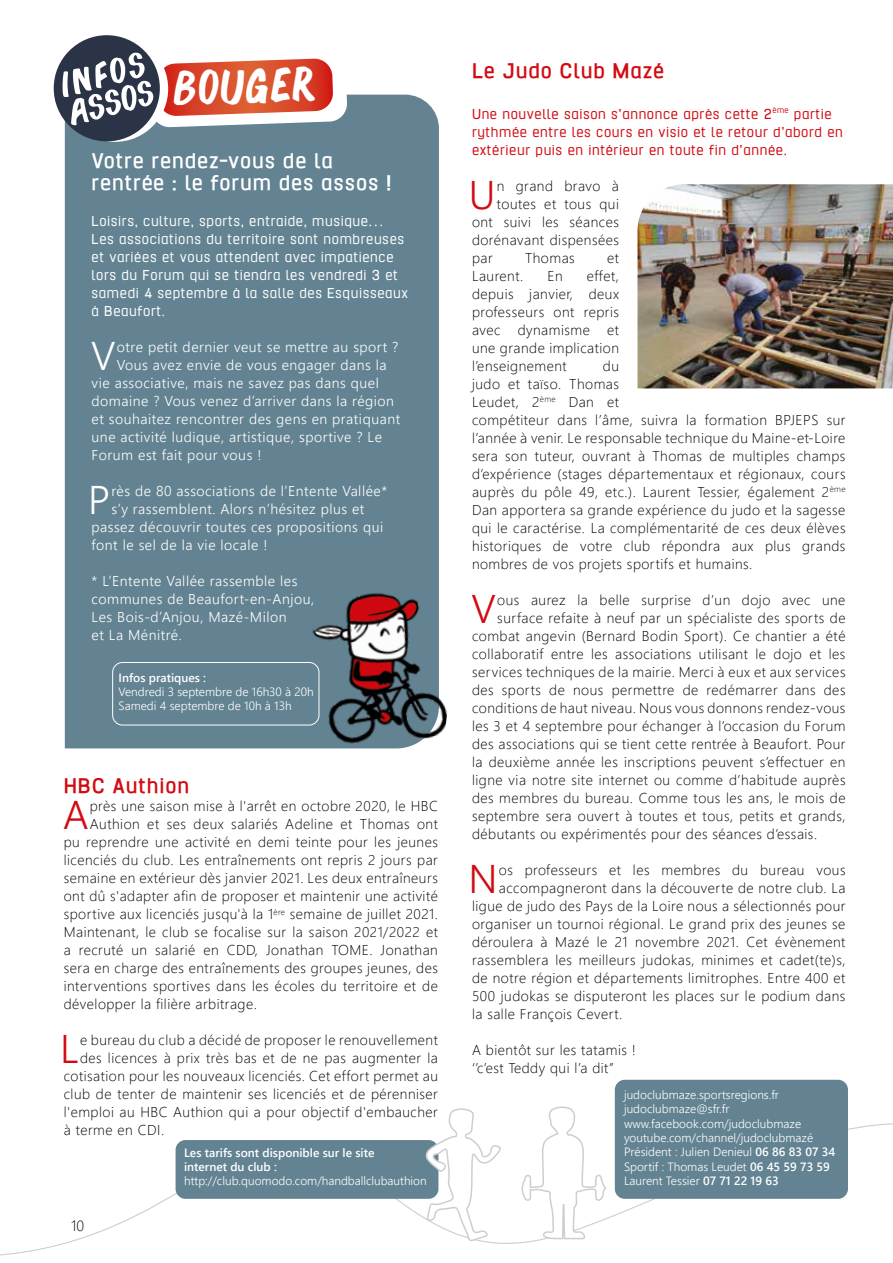
<style>
.page{position:relative;width:893px;height:1263px;background:#fff}
.page>*{position:absolute;margin:0;border:0;box-sizing:border-box;transform-origin:0 0}
.t1{font:42.45px "Bonoco";color:#fff;scale:.92 1}
.t2{font:39.9px "Webly Sleek UI Semilight";color:#d20a11}
.t3{font:39.9px "Webly Sleek UI Semilight";color:#fff}
.t4{font:700 24px/22.5px "Hurufo&Numero";letter-spacing:.035em;color:#fff}
.t5{font:700 24px "Hurufo&Numero";letter-spacing:.035em;color:#d20a11}
.t6{font:16.5px/18px "Hurufo&Numero";letter-spacing:.035em;color:#fff}
.t7{font:16.5px/18px "Hurufo&Numero";letter-spacing:.035em;color:#d20a11}
.t8{font:15px "Webly Sleek UI Light";color:#000}
.t9{font:14.25px/18px "Webly Sleek UI Light";letter-spacing:.035em;color:#000}
.t10{font:14.25px/18px "Webly Sleek UI Semilight";letter-spacing:.035em;color:#fff}
.t11{font:12px/14.4px "Webly Sleek UI Semilight";color:#fff}
.t12{font:12px/14.4px "Webly Sleek UI Semibold";color:#fff}
.s1{font-family:"Webly Sleek UI Semibold"}
</style>
<div class="page">
<svg style="left:0;top:1079px;width:893px;height:177px"></svg>
<div style="left:65px;top:95px;width:374px;height:653px;background:#638392"></div>
<img style="left:637px;top:184px;width:256px;height:204px">
<div style="left:615px;top:1080px;width:233px;height:119px;background:#638392;border-radius:10px"></div>
<div style="left:113px;top:662px;width:206px;height:63px;background:#638392;border-radius:10px"></div>
<div style="left:112px;top:662px;width:207px;height:63px;border:1px solid #fff;border-radius:10px"></div>
<svg style="left:62px;top:36px;width:106px;height:106px"></svg>
<div style="left:54px;top:35px;width:106px;height:106px;background:#2b3446;border-radius:50%"></div>
<svg style="left:63px;top:53px;width:284px;height:74px"></svg>
<div style="left:176px;top:1140px;width:262px;height:59px;background:#638392;border-radius:10px"></div>
<img style="left:284px;top:578px;width:163px;height:171px">
<svg style="left:519px;top:1079px;width:89px;height:161px"></svg>
<svg style="left:424px;top:1106px;width:79px;height:136px"></svg>
<h1 class="t1" style="left:173px;top:59px;width:156px;rotate:-2deg">bouger</h1>
<h3 class="t4" style="left:92px;top:149px;width:301px">Votre rendez-vous de la rentrée : le forum des assos !</h3>
<p class="t6" style="left:92px;top:212px;width:318px">Loisirs, culture, sports, entraide, musique… Les associations du territoire sont nombreuses et variées et vous attendent avec impatience lors du Forum qui se tiendra les vendredi 3 et samedi 4 septembre à la salle des Esquisseaux à Beaufort.</p>
<h2 class="t3" style="left:91px;top:326px;width:26px">V</h2>
<p class="t10" style="left:117px;top:338px;width:283px">otre petit dernier veut se mettre au sport ?</p>
<p class="t10" style="left:117px;top:356px;width:271px">Vous avez envie de vous engager dans la</p>
<p class="t10" style="left:92px;top:374px;width:289px">vie associative, mais ne savez pas dans quel</p>
<p class="t10" style="left:92px;top:391px;width:304px">domaine ? Vous venez d’arriver dans la région</p>
<p class="t10" style="left:92px;top:409px;width:310px">et souhaitez rencontrer des gens en pratiquant</p>
<p class="t10" style="left:92px;top:427px;width:292px">une activité ludique, artistique, sportive ? Le</p>
<p class="t10" style="left:92px;top:445px;width:171px">Forum est fait pour vous !</p>
<h2 class="t3" style="left:88px;top:470px;width:24px">P</h2>
<p class="t10" style="left:111px;top:482px;width:277px">rès de 80 associations de l’Entente Vallée*</p>
<p class="t10" style="left:111px;top:500px;width:255px">s’y rassemblent. Alors n’hésitez plus et</p>
<p class="t10" style="left:92px;top:518px;width:293px">passez découvrir toutes ces propositions qui</p>
<p class="t10" style="left:92px;top:535px;width:177px">font le sel de la vie locale !</p>
<p class="t10" style="left:92px;top:571px;width:224px">* L’Entente Vallée rassemble les communes de Beaufort-en-Anjou,<br>Les Bois-d’Anjou, Mazé-Milon<br>et La Ménitré.</p>
<p class="t12" style="left:119px;top:670px;width:89px">Infos pratiques :</p>
<p class="t11" style="left:119px;top:684px;width:197px">Vendredi 3 septembre de 16h30 à 20h<br>Samedi 4 septembre de 10h à 13h</p>
<h3 class="t5" style="left:64px;top:775px;width:127px">HBC Authion</h3>
<h2 class="t2" style="left:63px;top:785px;width:27px">A</h2>
<p class="t9" style="left:90px;top:797px;width:350px">près une saison mise à l'arrêt en octobre 2020, le HBC</p>
<p class="t9" style="left:90px;top:815px;width:350px">Authion et ses deux salariés Adeline et Thomas ont</p>
<p class="t9" style="left:64px;top:833px;width:376px">pu reprendre une activité en demi teinte pour les jeunes</p>
<p class="t9" style="left:64px;top:851px;width:376px">licenciés du club. Les entraînements ont repris 2 jours par</p>
<p class="t9" style="left:64px;top:869px;width:376px">semaine en extérieur dès janvier 2021. Les deux entraîneurs</p>
<p class="t9" style="left:64px;top:887px;width:376px">ont dû s'adapter afin de proposer et maintenir une activité</p>
<p class="t9" style="left:64px;top:905px;width:376px">sportive aux licenciés jusqu'à la 1<sup>ère</sup> semaine de juillet 2021.</p>
<p class="t9" style="left:64px;top:923px;width:376px">Maintenant, le club se focalise sur la saison 2021/2022 et</p>
<p class="t9" style="left:64px;top:941px;width:376px">a recruté un salarié en CDD, Jonathan TOME. Jonathan</p>
<p class="t9" style="left:64px;top:959px;width:376px">sera en charge des entraînements des groupes jeunes, des</p>
<p class="t9" style="left:64px;top:977px;width:376px">interventions sportives dans les écoles du territoire et de</p>
<p class="t9" style="left:64px;top:995px;width:195px">développer la filière arbitrage.</p>
<h2 class="t2" style="left:60px;top:1019px;width:20px">L</h2>
<p class="t9" style="left:80px;top:1031px;width:359px">e bureau du club a décidé de proposer le renouvellement</p>
<p class="t9" style="left:80px;top:1049px;width:359px">des licences à prix très bas et de ne pas augmenter la</p>
<p class="t9" style="left:64px;top:1067px;width:376px">cotisation pour les nouveaux licenciés. Cet effort permet au</p>
<p class="t9" style="left:64px;top:1085px;width:376px">club de tenter de maintenir ses licenciés et de pérenniser</p>
<p class="t9" style="left:64px;top:1103px;width:376px">l'emploi au HBC Authion qui a pour objectif d'embaucher</p>
<p class="t9" style="left:64px;top:1121px;width:102px">à terme en CDI.</p>
<p class="t12" style="left:184px;top:1145px;width:192px">Les tarifs sont disponible sur le site internet du club :</p>
<p class="t11" style="left:184px;top:1173px;width:244px">http://club.quomodo.com/handballclubauthion</p>
<p class="t8" style="left:71px;top:1215px;width:15px">10</p>
<h3 class="t5" style="left:472px;top:60px;width:193px">Le Judo Club Mazé</h3>
<p class="t7" style="left:472px;top:105px;width:372px">Une nouvelle saison s’annonce après cette 2<sup>ème</sup> partie rythmée entre les cours en visio et le retour d’abord en extérieur puis en intérieur en toute fin d’année.</p>
<h2 class="t2" style="left:469px;top:165px;width:28px">U</h2>
<p class="t9" style="left:497px;top:176px;width:124px">n grand bravo à</p>
<p class="t9" style="left:497px;top:194px;width:124px">toutes et tous qui</p>
<p class="t9" style="left:472px;top:212px;width:148px">ont suivi les séances</p>
<p class="t9" style="left:472px;top:230px;width:148px">dorénavant dispensées</p>
<p class="t9" style="left:472px;top:248px;width:22px">par</p>
<p class="t9" style="left:525px;top:248px;width:51px">Thomas</p>
<p class="t9" style="left:607px;top:248px;width:13px">et</p>
<p class="t9" style="left:472px;top:266px;width:53px">Laurent.</p>
<p class="t9" style="left:547px;top:266px;width:17px">En</p>
<p class="t9" style="left:472px;top:266px;width:149px;text-align:justify;text-indent:115px">effet, depuis janvier, deux professeurs ont repris avec dynamisme et une grande implication l’enseignement</p>
<p class="t9" style="left:472px;top:356px;width:375px;text-indent:131px">du<br>judo et taïso. Thomas<br>Leudet, 2<sup>ème</sup> Dan et<br>compétiteur dans l’âme, suivra la formation BPJEPS sur l’année à venir. Le responsable technique du Maine-et-Loire sera son tuteur, ouvrant à Thomas de multiples champs d’expérience (stages départementaux et régionaux, cours auprès du pôle 49, etc.). Laurent Tessier, également 2<sup>ème </sup>Dan apportera sa grande expérience du judo et la sagesse qui le caractérise. La complémentarité de ces deux élèves historiques de votre club répondra aux plus grands nombres de vos projets sportifs et humains.</p>
<h2 class="t2" style="left:471px;top:579px;width:26px">V</h2>
<p class="t9" style="left:497px;top:590px;width:350px">ous aurez la belle surprise d’un dojo avec une</p>
<p class="t9" style="left:497px;top:608px;width:350px">surface refaite à neuf par un spécialiste des sports de</p>
<p class="t9" style="left:472px;top:626px;width:375px">combat angevin (Bernard Bodin Sport). Ce chantier a été</p>
<p class="t9" style="left:472px;top:644px;width:375px">collaboratif entre les associations utilisant le dojo et les</p>
<p class="t9" style="left:472px;top:662px;width:375px">services techniques de la mairie. Merci à eux et aux services</p>
<p class="t9" style="left:472px;top:680px;width:375px">des sports de nous permettre de redémarrer dans des</p>
<p class="t9" style="left:472px;top:698px;width:375px">conditions de haut niveau. Nous vous donnons rendez-vous</p>
<p class="t9" style="left:472px;top:716px;width:375px">les 3 et 4 septembre pour échanger à l’occasion du Forum</p>
<p class="t9" style="left:472px;top:734px;width:375px">des associations qui se tient cette rentrée à Beaufort. Pour</p>
<p class="t9" style="left:472px;top:752px;width:375px">la deuxième année les inscriptions peuvent s’effectuer en</p>
<p class="t9" style="left:472px;top:770px;width:375px">ligne via notre site internet ou comme d’habitude auprès</p>
<p class="t9" style="left:472px;top:788px;width:375px">des membres du bureau. Comme tous les ans, le mois de</p>
<p class="t9" style="left:472px;top:806px;width:375px">septembre sera ouvert à toutes et tous, petits et grands,</p>
<p class="t9" style="left:472px;top:824px;width:347px">débutants ou expérimentés pour des séances d’essais.</p>
<h2 class="t2" style="left:468px;top:849px;width:31px">N</h2>
<p class="t9" style="left:499px;top:860px;width:348px">os professeurs et les membres du bureau vous</p>
<p class="t9" style="left:499px;top:878px;width:348px">accompagneront dans la découverte de notre club. La</p>
<p class="t9" style="left:472px;top:896px;width:375px">ligue de judo des Pays de la Loire nous a sélectionnés pour</p>
<p class="t9" style="left:472px;top:914px;width:375px">organiser un tournoi régional. Le grand prix des jeunes se</p>
<p class="t9" style="left:472px;top:932px;width:375px">déroulera à Mazé le 21 novembre 2021. Cet évènement</p>
<p class="t9" style="left:472px;top:950px;width:375px">rassemblera les meilleurs judokas, minimes et cadet(te)s,</p>
<p class="t9" style="left:472px;top:968px;width:375px">de notre région et départements limitrophes. Entre 400 et</p>
<p class="t9" style="left:472px;top:986px;width:375px">500 judokas se disputeront les places sur le podium dans</p>
<p class="t9" style="left:472px;top:1004px;width:152px">la salle François Cevert.</p>
<p class="t9" style="left:472px;top:1040px;width:165px">A bientôt sur les tatamis ! ‘’c’est Teddy qui l’a dit’’</p>
<p class="t11" style="left:624px;top:1087px;width:213px">judoclubmaze.sportsregions.fr judoclubmaze@sfr.fr www.facebook.com/judoclubmaze youtube.com/channel/judoclubmazé Président : Julien Denieul <span class="s1">06 86 83 07 34<br></span>Sportif : Thomas Leudet <span class="s1">06 45 59 73 59<br></span>Laurent Tessier <span class="s1">07 71 22 19 63</span></p>
</div>
